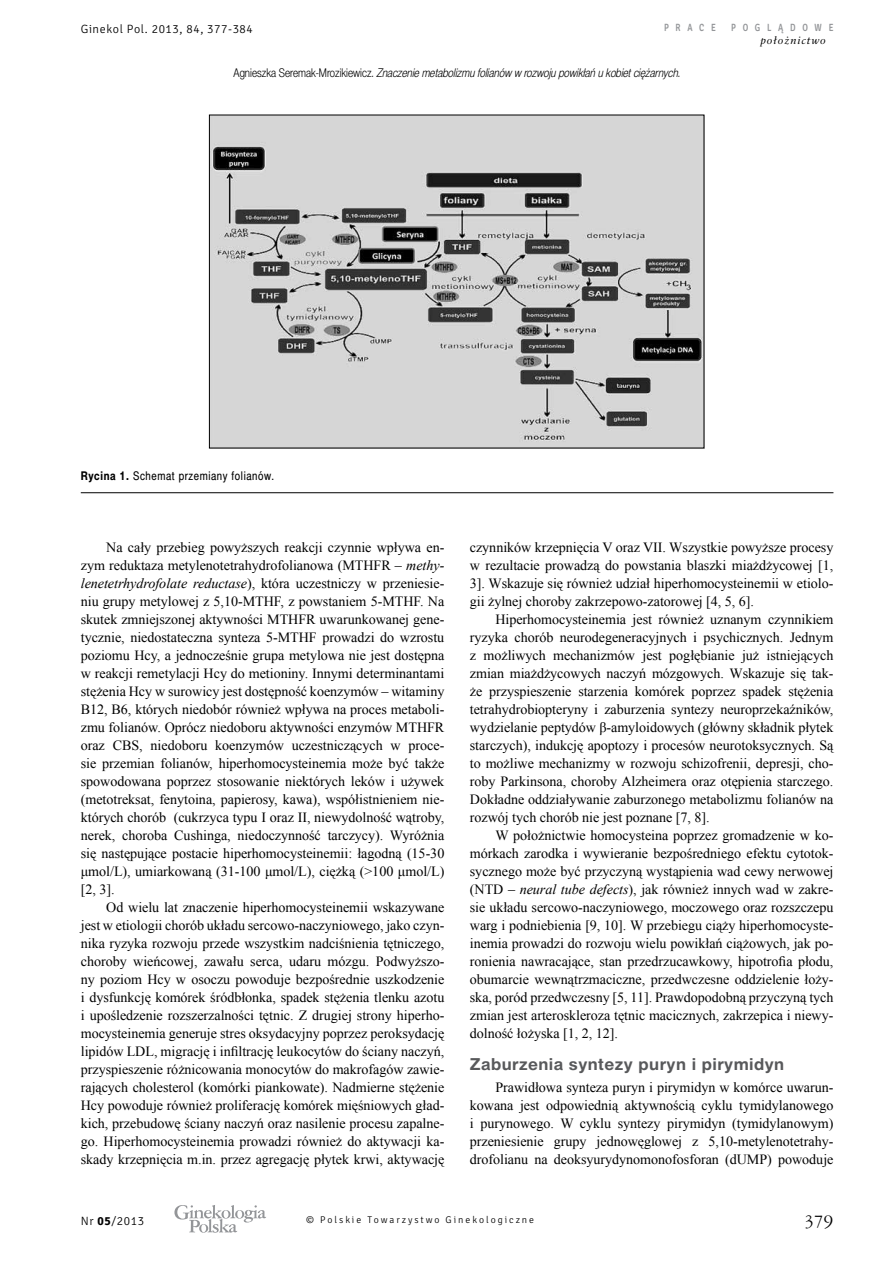
<style>
.page{position:relative;width:893px;height:1263px;background:#fff}
.page>*{position:absolute;margin:0;border:0;box-sizing:border-box;transform-origin:0 0}
.t1{font:19.5px "American Garamond PL";color:#000}
.t2{font:700 16.5px "Switzer EFN";letter-spacing:.025em;color:#58595b}
.t3{font:14.1px/18px "Times New Roman";letter-spacing:-.005em;color:#000;text-align:justify}
.t4{font:italic 12px "Switzer Cnd EFN Light";color:#000}
.t5{font:300 12px "Signika Negative";letter-spacing:.05em;color:#000}
.t6{font:12px "Switzer Cnd EFN";letter-spacing:.05em;color:#000}
.t7{font:600 10.5px "Signika Negative";letter-spacing:.8em;color:#939598;scale:.8 1}
.t8{font:italic 10.5px "Classic EFN";letter-spacing:.1em;color:#000}
.t9{font:300 9.75px "Signika Negative";letter-spacing:.2em;color:#000}
.s1{font-style:normal}
.s2{font-weight:700}
.s3{font-style:italic}
</style>
<div class="page">
<svg style="left:174px;top:1205px;width:92px;height:28px"></svg>
<img style="left:211px;top:117px;width:491px;height:329px">
<hr style="left:81px;top:492px;width:752px;height:1px;background:#000">
<p class="t5" style="left:81px;top:22px;width:174px">Ginekol Pol. 2013, 84, 377-384</p>
<p class="t7" style="left:664px;top:21px;width:66px">PRACE</p>
<p class="t7" style="left:731px;top:21px;width:129px">POGLĄDOWE</p>
<p class="t4" style="left:234px;top:65px;width:449px"><span class="s1">Agnieszka Seremak-Mrozikiewicz.</span> Znaczenie metabolizmu folianów w rozwoju powikłań u kobiet ciężarnych.</p>
<p class="t8" style="left:761px;top:34px;width:67px">położnictwo</p>
<p class="t6" style="left:81px;top:468px;width:195px"><span class="s2">Rycina 1.</span> Schemat przemiany folianów.</p>
<p class="t3" style="left:106px;top:538px;width:340px">Na cały przebieg powyższych reakcji czynnie wpływa en-</p>
<p class="t3" style="left:81px;top:556px;width:365px">zym reduktaza metylenotetrahydrofolianowa (MTHFR – <span class="s3">methy-</span></p>
<p class="t3" style="left:81px;top:574px;width:365px"><span class="s3">lenetetrhydrofolate reductase</span>), która uczestniczy w przeniesie-</p>
<p class="t3" style="left:81px;top:592px;width:365px">niu grupy metylowej z 5,10-MTHF, z powstaniem 5-MTHF. Na</p>
<p class="t3" style="left:81px;top:610px;width:365px">skutek zmniejszonej aktywności MTHFR uwarunkowanej gene-</p>
<p class="t3" style="left:81px;top:628px;width:365px">tycznie, niedostateczna synteza 5-MTHF prowadzi do wzrostu</p>
<p class="t3" style="left:81px;top:646px;width:365px">poziomu Hcy, a jednocześnie grupa metylowa nie jest dostępna</p>
<p class="t3" style="left:81px;top:664px;width:365px">w reakcji remetylacji Hcy do metioniny. Innymi determinantami</p>
<p class="t3" style="left:81px;top:682px;width:365px">stężenia Hcy w surowicy jest dostępność koenzymów – witaminy</p>
<p class="t3" style="left:81px;top:700px;width:365px">B12, B6, których niedobór również wpływa na proces metaboli-</p>
<p class="t3" style="left:81px;top:718px;width:365px">zmu folianów. Oprócz niedoboru aktywności enzymów MTHFR</p>
<p class="t3" style="left:81px;top:736px;width:365px">oraz CBS, niedoboru koenzymów uczestniczących w proce-</p>
<p class="t3" style="left:81px;top:754px;width:365px">sie przemian folianów, hiperhomocysteinemia może być także</p>
<p class="t3" style="left:81px;top:772px;width:365px">spowodowana poprzez stosowanie niektórych leków i używek</p>
<p class="t3" style="left:81px;top:790px;width:365px">(metotreksat, fenytoina, papierosy, kawa), współistnieniem nie-</p>
<p class="t3" style="left:81px;top:808px;width:365px">których chorób (cukrzyca typu I oraz II, niewydolność wątroby,</p>
<p class="t3" style="left:81px;top:826px;width:365px">nerek, choroba Cushinga, niedoczynność tarczycy). Wyróżnia</p>
<p class="t3" style="left:81px;top:844px;width:365px">się następujące postacie hiperhomocysteinemii: łagodną (15-30</p>
<p class="t3" style="left:81px;top:862px;width:365px">μmol/L), umiarkowaną (31-100 μmol/L), ciężką (&gt;100 μmol/L)</p>
<p class="t3" style="left:81px;top:880px;width:35px">[2, 3].</p>
<p class="t3" style="left:106px;top:898px;width:340px">Od wielu lat znaczenie hiperhomocysteinemii wskazywane</p>
<p class="t3" style="left:81px;top:916px;width:365px">jest w etiologii chorób układu sercowo-naczyniowego, jako czyn-</p>
<p class="t3" style="left:81px;top:934px;width:365px">nika ryzyka rozwoju przede wszystkim nadciśnienia tętniczego,</p>
<p class="t3" style="left:81px;top:952px;width:365px">choroby wieńcowej, zawału serca, udaru mózgu. Podwyższo-</p>
<p class="t3" style="left:81px;top:970px;width:365px">ny poziom Hcy w osoczu powoduje bezpośrednie uszkodzenie</p>
<p class="t3" style="left:81px;top:988px;width:365px">i dysfunkcję komórek śródbłonka, spadek stężenia tlenku azotu</p>
<p class="t3" style="left:81px;top:1006px;width:365px">i upośledzenie rozszerzalności tętnic. Z drugiej strony hiperho-</p>
<p class="t3" style="left:81px;top:1024px;width:365px">mocysteinemia generuje stres oksydacyjny poprzez peroksydację</p>
<p class="t3" style="left:81px;top:1042px;width:365px">lipidów LDL, migrację i infiltrację leukocytów do ściany naczyń,</p>
<p class="t3" style="left:81px;top:1060px;width:365px">przyspieszenie różnicowania monocytów do makrofagów zawie-</p>
<p class="t3" style="left:81px;top:1078px;width:365px">rających cholesterol (komórki piankowate). Nadmierne stężenie</p>
<p class="t3" style="left:81px;top:1096px;width:365px">Hcy powoduje również proliferację komórek mięśniowych gład-</p>
<p class="t3" style="left:81px;top:1114px;width:365px">kich, przebudowę ściany naczyń oraz nasilenie procesu zapalne-</p>
<p class="t3" style="left:81px;top:1132px;width:365px">go. Hiperhomocysteinemia prowadzi również do aktywacji ka-</p>
<p class="t3" style="left:81px;top:1150px;width:365px">skady krzepnięcia m.in. przez agregację płytek krwi, aktywację</p>
<p class="t3" style="left:470px;top:538px;width:365px">czynników krzepnięcia V oraz VII. Wszystkie powyższe procesy</p>
<p class="t3" style="left:470px;top:556px;width:365px">w rezultacie prowadzą do powstania blaszki miażdżycowej [1,</p>
<p class="t3" style="left:470px;top:574px;width:365px">3]. Wskazuje się również udział hiperhomocysteinemii w etiolo-</p>
<p class="t3" style="left:470px;top:592px;width:286px">gii żylnej choroby zakrzepowo-zatorowej [4, 5, 6].</p>
<p class="t3" style="left:495px;top:610px;width:340px">Hiperhomocysteinemia jest również uznanym czynnikiem</p>
<p class="t3" style="left:470px;top:628px;width:365px">ryzyka chorób neurodegeneracyjnych i psychicznych. Jednym</p>
<p class="t3" style="left:470px;top:646px;width:365px">z możliwych mechanizmów jest pogłębianie już istniejących</p>
<p class="t3" style="left:470px;top:664px;width:365px">zmian miażdżycowych naczyń mózgowych. Wskazuje się tak-</p>
<p class="t3" style="left:470px;top:682px;width:365px">że przyspieszenie starzenia komórek poprzez spadek stężenia</p>
<p class="t3" style="left:470px;top:700px;width:365px">tetrahydrobiopteryny i zaburzenia syntezy neuroprzekaźników,</p>
<p class="t3" style="left:470px;top:718px;width:365px">wydzielanie peptydów β-amyloidowych (główny składnik płytek</p>
<p class="t3" style="left:470px;top:736px;width:365px">starczych), indukcję apoptozy i procesów neurotoksycznych. Są</p>
<p class="t3" style="left:470px;top:754px;width:365px">to możliwe mechanizmy w rozwoju schizofrenii, depresji, cho-</p>
<p class="t3" style="left:470px;top:772px;width:365px">roby Parkinsona, choroby Alzheimera oraz otępienia starczego.</p>
<p class="t3" style="left:470px;top:790px;width:365px">Dokładne oddziaływanie zaburzonego metabolizmu folianów na</p>
<p class="t3" style="left:470px;top:808px;width:241px">rozwój tych chorób nie jest poznane [7, 8].</p>
<p class="t3" style="left:495px;top:826px;width:340px">W położnictwie homocysteina poprzez gromadzenie w ko-</p>
<p class="t3" style="left:470px;top:844px;width:365px">mórkach zarodka i wywieranie bezpośredniego efektu cytotok-</p>
<p class="t3" style="left:470px;top:862px;width:365px">sycznego może być przyczyną wystąpienia wad cewy nerwowej</p>
<p class="t3" style="left:470px;top:880px;width:365px">(NTD – <span class="s3">neural tube defects</span>), jak również innych wad w zakre-</p>
<p class="t3" style="left:470px;top:898px;width:365px">sie układu sercowo-naczyniowego, moczowego oraz rozszczepu</p>
<p class="t3" style="left:470px;top:916px;width:365px">warg i podniebienia [9, 10]. W przebiegu ciąży hiperhomocyste-</p>
<p class="t3" style="left:470px;top:934px;width:365px">inemia prowadzi do rozwoju wielu powikłań ciążowych, jak po-</p>
<p class="t3" style="left:470px;top:952px;width:365px">ronienia nawracające, stan przedrzucawkowy, hipotrofia płodu,</p>
<p class="t3" style="left:470px;top:970px;width:365px">obumarcie wewnątrzmaciczne, przedwczesne oddzielenie łoży-</p>
<p class="t3" style="left:470px;top:988px;width:365px">ska, poród przedwczesny [5, 11]. Prawdopodobną przyczyną tych</p>
<p class="t3" style="left:470px;top:1006px;width:365px">zmian jest arteroskleroza tętnic macicznych, zakrzepica i niewy-</p>
<p class="t3" style="left:470px;top:1024px;width:150px">dolność łożyska [1, 2, 12].</p>
<p class="t2" style="left:470px;top:1054px;width:316px">Zaburzenia syntezy puryn i pirymidyn</p>
<p class="t3" style="left:470px;top:1078px;width:365px;text-indent:26px">Prawidłowa synteza puryn i pirymidyn w komórce uwarun&shy;kowana jest odpowiednią aktywnością cyklu tymidylanowego i purynowego. W cyklu syntezy pirymidyn (tymidylanowym) przeniesienie grupy jednowęglowej z 5,10-metylenotetrahy&shy;drofolianu na deoksyurydynomonofosforan (dUMP) powoduje</p>
<p class="t5" style="left:81px;top:1214px;width:65px">Nr <span class="s2">05</span>/2013</p>
<p class="t9" style="left:306px;top:1214px;width:229px">© Polskie Towarzystwo Ginekologiczne</p>
<p class="t1" style="left:804px;top:1209px;width:30px">379</p>
</div>
